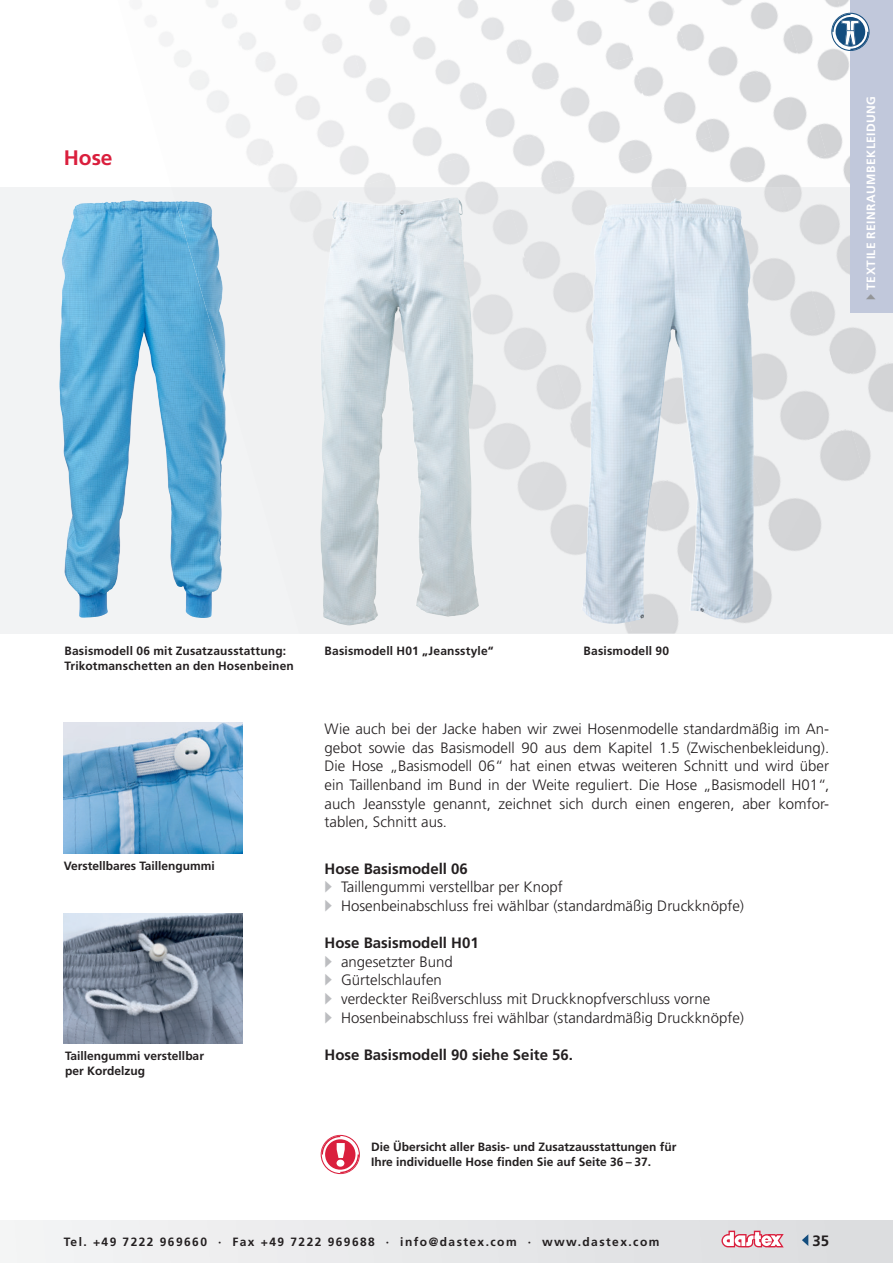
<style>
.page{position:relative;width:893px;height:1263px;background:#fff}
.page>*{position:absolute;margin:0;border:0;box-sizing:border-box;transform-origin:0 0}
.t1{font:700 21px "Frutiger LT Std";color:#da1f3d}
.t2{font:300 15px/18.6px "Frutiger LT Std";color:#231f20}
.t3{font:700 15px "Frutiger LT Std";color:#231f20}
.t4{font:700 12px/15px "Frutiger LT Std";letter-spacing:.005em;color:#231f20}
.t5{font:700 12px "Frutiger LT Std";letter-spacing:.12em;color:#231f20}
.t6{font:700 12px "Frutiger LT Std";letter-spacing:.04em;color:#fff}
.s1{color:#939598}
.s2{font-weight:700}
.s3{color:#bcbdc0}
</style>
<div class="page">
<div style="left:0;top:1220px;width:893px;height:43px;background:#e8e9ea"></div>
<svg style="left:721px;top:1230px;width:63px;height:17px"></svg>
<svg style="left:802px;top:1234px;width:6px;height:12px"></svg>
<svg style="left:1px;top:187px;width:286px;height:447px;fill:#f2f3f4"></svg>
<img style="left:61px;top:200px;width:70px;height:125px">
<img style="left:171px;top:187px;width:111px;height:94px">
<img style="left:282px;top:187px;width:111px;height:71px">
<img style="left:393px;top:187px;width:111px;height:63px">
<img style="left:504px;top:187px;width:77px;height:148px">
<div style="left:219px;top:258px;width:84px;height:130px;background:#f0f1f2"></div>
<div style="left:303px;top:229px;width:17px;height:130px;background:#f0f1f2"></div>
<img style="left:560px;top:187px;width:111px;height:98px">
<img style="left:671px;top:187px;width:111px;height:69px">
<img style="left:447px;top:250px;width:104px;height:100px">
<img style="left:782px;top:187px;width:68px;height:65px">
<div style="left:229px;top:359px;width:91px;height:130px;background:#f0f1f2"></div>
<img style="left:447px;top:329px;width:16px;height:101px">
<img style="left:674px;top:256px;width:17px;height:100px">
<img style="left:691px;top:226px;width:131px;height:130px">
<img style="left:448px;top:350px;width:103px;height:101px">
<img style="left:551px;top:335px;width:30px;height:116px">
<img style="left:808px;top:252px;width:85px;height:109px">
<div style="left:258px;top:459px;width:62px;height:131px;background:#f0f1f2"></div>
<img style="left:447px;top:430px;width:45px;height:101px">
<img style="left:674px;top:356px;width:45px;height:101px">
<img style="left:719px;top:327px;width:132px;height:130px">
<img style="left:477px;top:451px;width:104px;height:101px">
<img style="left:836px;top:361px;width:57px;height:67px">
<div style="left:287px;top:560px;width:102px;height:74px;background:#f0f1f2"></div>
<img style="left:389px;top:531px;width:132px;height:103px">
<img style="left:674px;top:457px;width:74px;height:101px">
<img style="left:748px;top:428px;width:103px;height:130px">
<img style="left:851px;top:416px;width:42px;height:112px">
<div style="left:506px;top:552px;width:103px;height:82px;background:#f0f1f2"></div>
<img style="left:609px;top:537px;width:79px;height:97px">
<svg style="left:513px;top:631px;width:9px;height:3px"></svg>
<img style="left:675px;top:558px;width:102px;height:76px">
<div style="left:777px;top:528px;width:116px;height:106px;background:#f0f1f2"></div>
<img style="left:176px;top:201px;width:50px;height:174px">
<img style="left:369px;top:0;width:67px;height:54px">
<img style="left:458px;top:0;width:57px;height:134px">
<img style="left:247px;top:36px;width:130px;height:94px">
<img style="left:505px;top:0;width:111px;height:87px">
<img style="left:616px;top:0;width:81px;height:137px">
<img style="left:363px;top:54px;width:130px;height:80px">
<img style="left:671px;top:0;width:107px;height:90px">
<img style="left:783px;top:0;width:55px;height:140px">
<img style="left:530px;top:57px;width:130px;height:80px">
<img style="left:838px;top:0;width:12px;height:140px">
<img style="left:357px;top:134px;width:200px;height:53px">
<img style="left:697px;top:60px;width:130px;height:80px">
<img style="left:536px;top:137px;width:188px;height:50px">
<img style="left:714px;top:140px;width:136px;height:47px">
<img style="left:581px;top:200px;width:93px;height:423px">
<img style="left:320px;top:198px;width:127px;height:428px">
<svg style="left:321px;top:1135px;width:39px;height:39px"></svg>
<hr style="left:0;top:187px;width:1px;height:447px;background:#f2f3f4">
<img style="left:64px;top:723px;width:178px;height:131px">
<img style="left:64px;top:913px;width:178px;height:130px">
<div style="left:850px;top:0;width:43px;height:313px;background:#c1c8db"></div>
<svg style="left:831px;top:13px;width:38px;height:38px"></svg>
<h1 class="t1" style="left:64px;top:145px;width:50px">Hose</h1>
<p class="t6" style="left:864px;top:300px;width:205px;rotate:-90deg"><span class="s1">▶</span> TEXTILE REINRAUMBEKLEIDUNG</p>
<p class="t4" style="left:64px;top:644px;width:231px">Basismodell 06 mit Zusatzausstattung:<br>Trikotmanschetten an den Hosenbeinen</p>
<p class="t4" style="left:325px;top:644px;width:171px">Basismodell H01 „Jeansstyle“</p>
<p class="t4" style="left:584px;top:644px;width:87px">Basismodell 90</p>
<p class="t4" style="left:64px;top:858px;width:153px">Verstellbares Taillengummi</p>
<p class="t4" style="left:65px;top:1049px;width:140px">Taillengummi verstellbar per Kordelzug</p>
<p class="t2" style="left:325px;top:720px;width:506px;text-align:justify">Wie auch bei der Jacke haben wir zwei Hosenmodelle standardmäßig im An&shy;gebot sowie das Basismodell 90 aus dem Kapitel 1.5 (Zwischenbekleidung).<br>Die Hose „Basismodell 06“ hat einen etwas weiteren Schnitt und wird über ein Taillenband im Bund in der Weite reguliert. Die Hose „Basismodell H01“, auch Jeansstyle genannt, zeichnet sich durch einen engeren, aber komfor&shy;tablen, Schnitt aus.</p>
<p class="t2" style="left:325px;top:859px;width:421px"><span class="s2">Hose Basismodell 06<br></span><span class="s3">▶</span> Taillengummi verstellbar per Knopf<br><span class="s3">▶</span> Hosenbeinabschluss frei wählbar (standardmäßig Druckknöpfe)</p>
<p class="t2" style="left:325px;top:934px;width:421px"><span class="s2">Hose Basismodell H01<br></span><span class="s3">▶</span> angesetzter Bund<br><span class="s3">▶</span> Gürtelschlaufen<br><span class="s3">▶</span> verdeckter Reißverschluss mit Druckknopfverschluss vorne<br><span class="s3">▶</span> Hosenbeinabschluss frei wählbar (standardmäßig Druckknöpfe)</p>
<p class="t3" style="left:325px;top:1045px;width:250px">Hose Basismodell 90 siehe Seite 56.</p>
<p class="t4" style="left:371px;top:1139px;width:307px">Die Übersicht aller Basis- und Zusatzausstattungen für<br>Ihre individuelle Hose finden Sie auf Seite 36 – 37.</p>
<p class="t5" style="left:64px;top:1234px;width:597px">Tel. +49 7222 969660 · Fax +49 7222 969688 · info@dastex.com · www.dastex.com</p>
<p class="t3" style="left:812px;top:1232px;width:18px">35</p>
</div>
